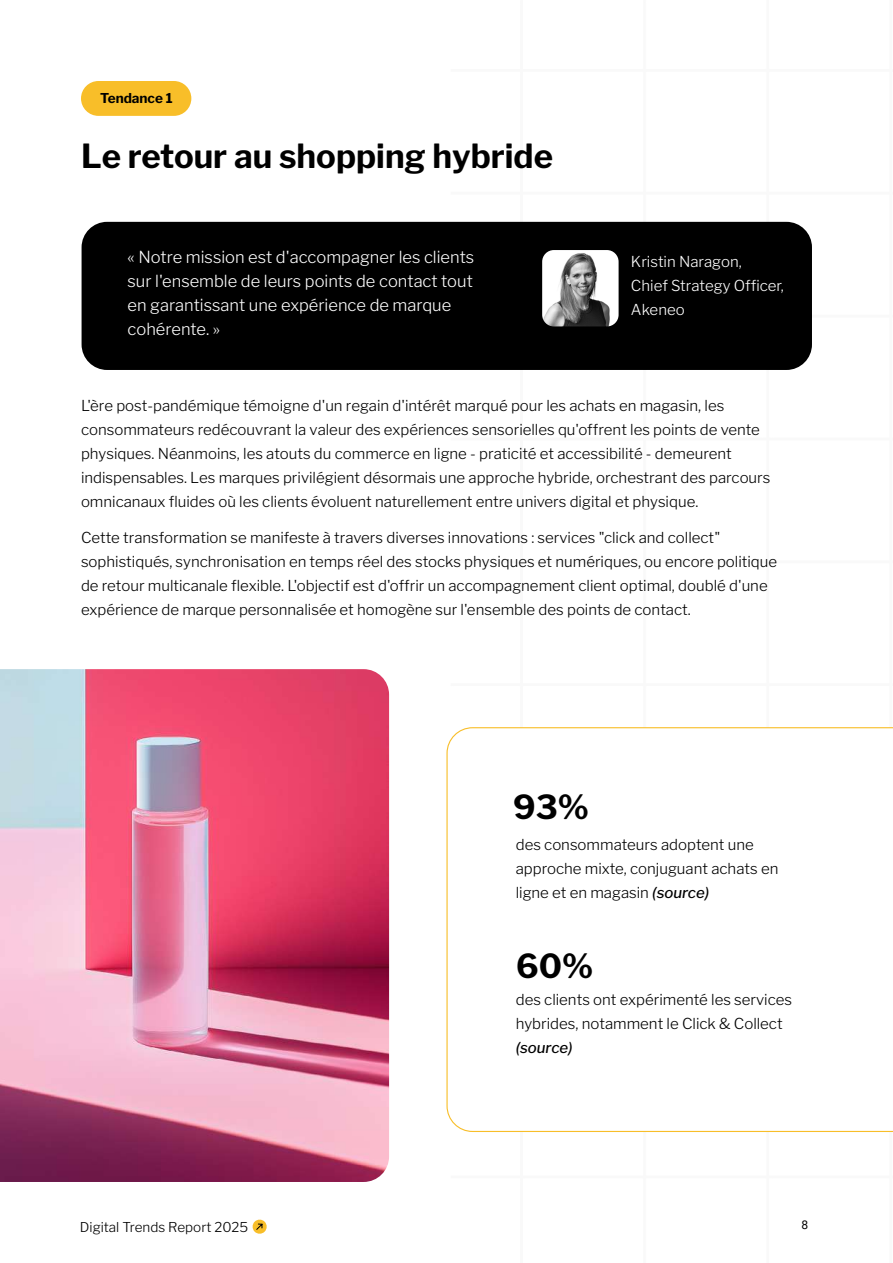
<style>
.page{position:relative;width:893px;height:1263px;background:#fff}
.page>*{position:absolute;margin:0;border:0;box-sizing:border-box;transform-origin:0 0}
.t1{font:700 33px "Libre Franklin";color:#000}
.t2{font:300 16.5px/24px "Libre Franklin";color:#fff}
.t3{font:300 15px/24px "Libre Franklin";color:#000}
.t4{font:300 15px/24px "Libre Franklin";color:#fff}
.t5{font:italic 500 15px "Libre Franklin";color:#000}
.t6{font:300 13.5px "Libre Franklin";color:#000}
.t7{font:700 13.5px "Libre Franklin";color:#000}
.t8{font:12px "Roboto";color:#000}
.s1{font-weight:500;font-style:italic}
</style>
<div class="page">
<svg style="left:252px;top:1219px;width:15px;height:15px"></svg>
<div style="left:82px;top:222px;width:730px;height:148px;background:#000;border-radius:26px"></div>
<div style="left:81px;top:81px;width:110px;height:35px;background:#f8be29;border-radius:17px"></div>
<img style="left:0;top:669px;width:389px;height:513px">
<svg style="left:446px;top:727px;width:447px;height:405px"></svg>
<img style="left:542px;top:250px;width:77px;height:76px">
<p class="t7" style="left:100px;top:90px;width:74px">Tendance 1</p>
<h1 class="t1" style="left:81px;top:136px;width:474px">Le retour au shopping hybride</h1>
<p class="t2" style="left:128px;top:245px;width:348px">« Notre mission est d'accompagner les clients sur l'ensemble de leurs points de contact tout en garantissant une expérience de marque cohérente. »</p>
<p class="t4" style="left:631px;top:250px;width:155px">Kristin Naragon,<br>Chief Strategy Officer,<br>Akeneo</p>
<p class="t3" style="left:81px;top:394px;width:691px">L'ère post-pandémique témoigne d'un regain d'intérêt marqué pour les achats en magasin, les consommateurs redécouvrant la valeur des expériences sensorielles qu'offrent les points de vente physiques. Néanmoins, les atouts du commerce en ligne - praticité et accessibilité - demeurent indispensables. Les marques privilégient désormais une approche hybride, orchestrant des parcours omnicanaux fluides où les clients évoluent naturellement entre univers digital et physique.</p>
<p class="t3" style="left:81px;top:526px;width:698px">Cette transformation se manifeste à travers diverses innovations : services "click and collect" sophistiqués, synchronisation en temps réel des stocks physiques et numériques, ou encore politique de retour multicanale flexible. L'objectif est d'offrir un accompagnement client optimal, doublé d'une expérience de marque personnalisée et homogène sur l'ensemble des points de contact.</p>
<h1 class="t1" style="left:513px;top:787px;width:77px">93%</h1>
<p class="t3" style="left:516px;top:833px;width:264px">des consommateurs adoptent une approche mixte, conjuguant achats en ligne et en magasin <span class="s1">(source)</span></p>
<h1 class="t1" style="left:516px;top:947px;width:79px">60%</h1>
<p class="t3" style="left:516px;top:987px;width:278px">des clients ont expérimenté les services hybrides, notamment le Click &amp; Collect</p>
<p class="t5" style="left:516px;top:1038px;width:58px">(source)</p>
<p class="t6" style="left:80px;top:1219px;width:170px">Digital Trends Report 2025</p>
<p class="t8" style="left:801px;top:1216px;width:8px">8</p>
</div>
